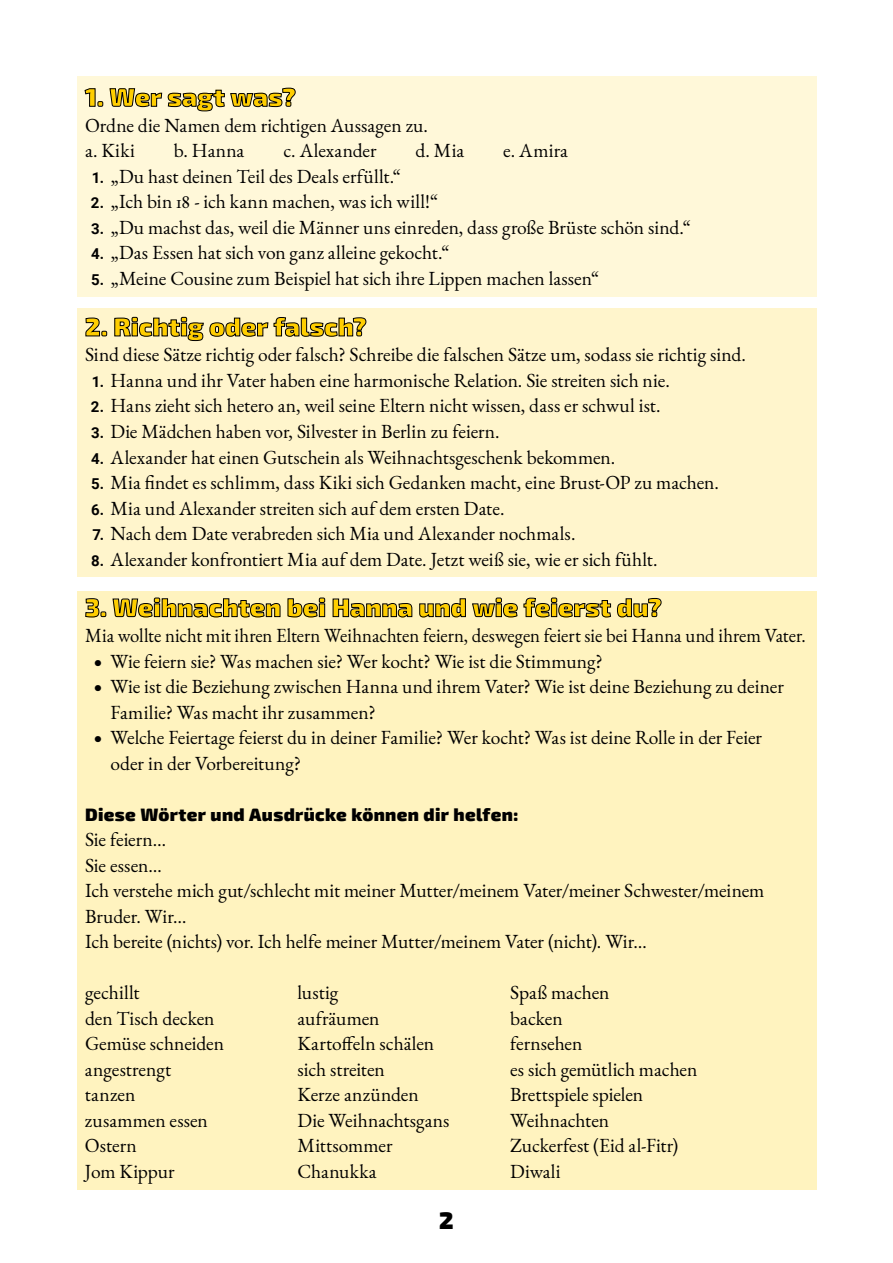
<style>
.page{position:relative;width:893px;height:1263px;background:#fff}
.page>*{position:absolute;margin:0;border:0;box-sizing:border-box;transform-origin:0 0}
.t1{font:900 25.5px "Exo 2";letter-spacing:.01em;color:#ffce00}
.t2{font:900 24px "Exo 2";color:#000}
.t3{font:19.5px/25.5px "EB Garamond";letter-spacing:-.005em;color:#000}
.t4{font:19.5px "EB Garamond";letter-spacing:-.005em;color:#000;scale:.96 1}
.t5{font:19.5px "EB Garamond";letter-spacing:.015em;color:#000}
.t6{font:900 18px "Exo 2";letter-spacing:.02em;color:#000}
.s1{font-family:"Roboto";font-weight:700;font-size:15px}
.s2{font-family:"Athelas";font-size:15px}
</style>
<div class="page">
<div style="left:77px;top:591px;width:739px;height:599px;background:#fff3bf"></div>
<div style="left:77px;top:77px;width:739px;height:220px;background:#fff8d9"></div>
<div style="left:77px;top:308px;width:739px;height:269px;background:#fff5cc"></div>
<svg style="left:85px;top:88px;width:18px;height:19px"></svg>
<svg style="left:109px;top:88px;width:53px;height:20px"></svg>
<svg style="left:168px;top:88px;width:128px;height:23px"></svg>
<svg style="left:85px;top:318px;width:22px;height:18px"></svg>
<svg style="left:114px;top:317px;width:252px;height:24px"></svg>
<svg style="left:85px;top:598px;width:21px;height:19px"></svg>
<svg style="left:113px;top:597px;width:168px;height:21px"></svg>
<svg style="left:287px;top:597px;width:38px;height:20px"></svg>
<svg style="left:333px;top:598px;width:79px;height:19px"></svg>
<svg style="left:419px;top:598px;width:47px;height:19px"></svg>
<svg style="left:472px;top:597px;width:139px;height:20px"></svg>
<svg style="left:617px;top:598px;width:45px;height:19px"></svg>
<h1 class="t1" style="left:85px;top:82px;width:212px">1. Wer sagt was?</h1>
<p class="t3" style="left:85px;top:113px;width:345px">Ordne die Namen dem richtigen Aussagen zu. a. Kiki</p>
<p class="t3" style="left:174px;top:138px;width:72px">b. Hanna</p>
<p class="t3" style="left:283px;top:138px;width:95px">c. Alexander</p>
<p class="t3" style="left:416px;top:138px;width:50px">d. Mia</p>
<p class="t3" style="left:503px;top:138px;width:66px">e. Amira</p>
<p class="t3" style="left:92px;top:164px;width:311px"><span class="s1">1.</span> „Du hast deinen Teil des Deals erfüllt.“</p>
<p class="t3" style="left:91px;top:189px;width:349px"><span class="s1">2.</span> „Ich bin 18 - ich kann machen, was ich will!“</p>
<p class="t3" style="left:91px;top:215px;width:601px"><span class="s1">3.</span> „Du machst das, weil die Männer uns einreden, dass große Brüste schön sind.“</p>
<p class="t3" style="left:91px;top:240px;width:360px"><span class="s1">4.</span> „Das Essen hat sich von ganz alleine gekocht.“</p>
<p class="t3" style="left:91px;top:266px;width:509px"><span class="s1">5.</span> „Meine Cousine zum Beispiel hat sich ihre Lippen machen lassen“</p>
<h1 class="t1" style="left:85px;top:311px;width:283px">2. Richtig oder falsch?</h1>
<p class="t3" style="left:85px;top:342px;width:662px">Sind diese Sätze richtig oder falsch? Schreibe die falschen Sätze um, sodass sie richtig sind.</p>
<p class="t3" style="left:92px;top:368px;width:579px"><span class="s1">1.</span> Hanna und ihr Vater haben eine harmonische Relation. Sie streiten sich nie.</p>
<p class="t3" style="left:91px;top:393px;width:571px"><span class="s1">2.</span> Hans zieht sich hetero an, weil seine Eltern nicht wissen, dass er schwul ist.</p>
<p class="t3" style="left:91px;top:419px;width:410px"><span class="s1">3.</span> Die Mädchen haben vor, Silvester in Berlin zu feiern.</p>
<p class="t3" style="left:91px;top:444px;width:526px"><span class="s1">4.</span> Alexander hat einen Gutschein als Weihnachtsgeschenk bekommen.</p>
<p class="t3" style="left:91px;top:470px;width:629px"><span class="s1">5.</span> Mia findet es schlimm, dass Kiki sich Gedanken macht, eine Brust-OP zu machen.</p>
<p class="t3" style="left:91px;top:495px;width:415px"><span class="s1">6.</span> Mia und Alexander streiten sich auf dem ersten Date.</p>
<p class="t3" style="left:93px;top:521px;width:484px"><span class="s1">7.</span> Nach dem Date verabreden sich Mia und Alexander nochmals.</p>
<p class="t3" style="left:91px;top:546px;width:568px"><span class="s1">8.</span> Alexander konfrontiert Mia auf dem Date. Jetzt weiß sie, wie er sich fühlt.</p>
<h1 class="t1" style="left:85px;top:592px;width:578px">3. Weihnachten bei Hanna und wie feierst du?</h1>
<p class="t4" style="left:85px;top:623px;width:752px">Mia wollte nicht mit ihren Eltern Weihnachten feiern, deswegen feiert sie bei Hanna und ihrem Vater.</p>
<p class="t3" style="left:94px;top:648px;width:511px"><span class="s2">○</span> Wie feiern sie? Was machen sie? Wer kocht? Wie ist die Stimmung?</p>
<p class="t3" style="left:111px;top:674px;width:675px;text-indent:-17px"><span class="s2">○</span> Wie ist die Beziehung zwischen Hanna und ihrem Vater? Wie ist deine Beziehung zu deiner<br>Familie? Was macht ihr zusammen?</p>
<p class="t3" style="left:111px;top:725px;width:653px;text-indent:-17px"><span class="s2">○</span> Welche Feiertage feierst du in deiner Familie? Wer kocht? Was ist deine Rolle in der Feier oder in der Vorbereitung?</p>
<p class="t6" style="left:85px;top:803px;width:435px">Diese Wörter und Ausdrücke können dir helfen:</p>
<p class="t3" style="left:85px;top:827px;width:681px">Sie feiern…<br>Sie essen…<br>Ich verstehe mich gut/schlecht mit meiner Mutter/meinem Vater/meiner Schwester/meinem Bruder. Wir…<br>Ich bereite (nichts) vor. Ich helfe meiner Mutter/meinem Vater (nicht). Wir…</p>
<p class="t3" style="left:85px;top:980px;width:56px">gechillt</p>
<p class="t3" style="left:298px;top:980px;width:42px">lustig</p>
<p class="t3" style="left:510px;top:980px;width:101px">Spaß machen</p>
<p class="t3" style="left:85px;top:1006px;width:131px">den Tisch decken</p>
<p class="t3" style="left:298px;top:1006px;width:83px">aufräumen</p>
<p class="t3" style="left:510px;top:1006px;width:54px">backen</p>
<p class="t3" style="left:85px;top:1031px;width:141px">Gemüse schneiden</p>
<p class="t3" style="left:298px;top:1031px;width:138px">Kartoffeln schälen</p>
<p class="t3" style="left:510px;top:1031px;width:74px">fernsehen</p>
<p class="t3" style="left:85px;top:1057px;width:88px">angestrengt</p>
<p class="t3" style="left:298px;top:1057px;width:89px">sich streiten</p>
<p class="t3" style="left:510px;top:1057px;width:189px">es sich gemütlich machen</p>
<p class="t3" style="left:85px;top:1082px;width:52px">tanzen</p>
<p class="t3" style="left:298px;top:1082px;width:123px">Kerze anzünden</p>
<p class="t3" style="left:510px;top:1082px;width:135px">Brettspiele spielen</p>
<p class="t3" style="left:85px;top:1108px;width:124px">zusammen essen</p>
<p class="t3" style="left:298px;top:1108px;width:154px">Die Weihnachtsgans</p>
<p class="t3" style="left:510px;top:1108px;width:100px">Weihnachten</p>
<p class="t3" style="left:85px;top:1133px;width:53px">Ostern</p>
<p class="t3" style="left:298px;top:1133px;width:97px">Mittsommer</p>
<p class="t3" style="left:510px;top:1133px;width:170px">Zuckerfest (Eid al-Fitr)</p>
<p class="t3" style="left:85px;top:1159px;width:91px">Jom Kippur</p>
<p class="t5" style="left:298px;top:1159px;width:81px">Chanukka</p>
<p class="t3" style="left:510px;top:1159px;width:52px">Diwali</p>
<p class="t2" style="left:439px;top:1205px;width:16px">2</p>
</div>
